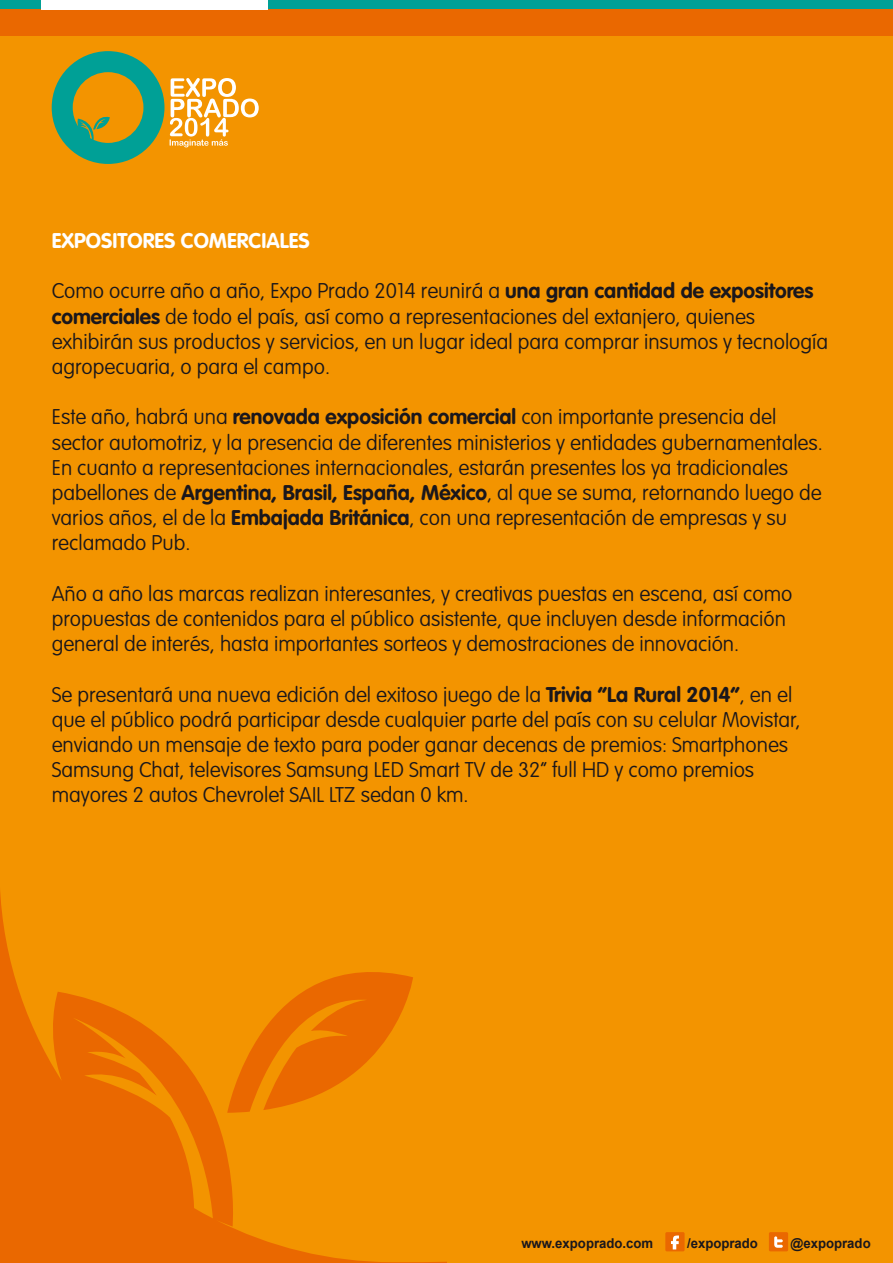
<style>
.page{position:relative;width:893px;height:1263px;background:#f39400}
.page>*{position:absolute;margin:0;border:0;box-sizing:border-box;transform-origin:0 0}
.t1{font:100 21px/25.2px "VAG Rounded Std";color:#1a171c}
.t2{font:700 21px "VAG Rounded Std";color:#fff}
.t3{font:700 13.5px "Arial";color:#1a171c}
.s1{font-weight:700}
</style>
<div class="page">
<div style="left:0;top:0;width:893px;height:36px;background:#ea6800"></div>
<div style="left:0;top:0;width:893px;height:9px;background:#00a096"></div>
<div style="left:41px;top:0;width:227px;height:9px;background:#fff"></div>
<svg style="left:52px;top:51px;width:112px;height:113px"></svg>
<svg style="left:170px;top:78px;width:89px;height:69px"></svg>
<svg style="left:0;top:892px;width:446px;height:371px"></svg>
<div style="left:665px;top:1232px;width:20px;height:19px;background:#ea6800;border-radius:2px"></div>
<svg style="left:671px;top:1235px;width:8px;height:14px"></svg>
<div style="left:769px;top:1232px;width:19px;height:19px;background:#ea6800;border-radius:2px"></div>
<svg style="left:774px;top:1236px;width:9px;height:12px"></svg>
<p class="t2" style="left:52px;top:228px;width:259px">EXPOSITORES COMERCIALES</p>
<p class="t1" style="left:52px;top:279px;width:778px">Como ocurre año a año, Expo Prado 2014 reunirá a <span class="s1">una gran cantidad de expositores comerciales</span> de todo el país, así como a representaciones del extanjero, quienes exhibirán sus productos y servicios, en un lugar ideal para comprar insumos y tecnología agropecuaria, o para el campo.</p>
<p class="t1" style="left:52px;top:405px;width:773px">Este año, habrá una <span class="s1">renovada exposición comercial</span> con importante presencia del sector automotriz, y la presencia de diferentes ministerios y entidades gubernamentales.<br>En cuanto a representaciones internacionales, estarán presentes los ya tradicionales pabellones de <span class="s1">Argentina, Brasil, España, México</span>, al que se suma, retornando luego de varios años, el de la <span class="s1">Embajada Británica</span>, con una representación de empresas y su reclamado Pub.</p>
<p class="t1" style="left:52px;top:582px;width:742px">Año a año las marcas realizan interesantes, y creativas puestas en escena, así como propuestas de contenidos para el público asistente, que incluyen desde información general de interés, hasta importantes sorteos y demostraciones de innovación.</p>
<p class="t1" style="left:52px;top:682px;width:750px">Se presentará una nueva edición del exitoso juego de la <span class="s1">Trivia “La Rural 2014”</span>, en el que el público podrá participar desde cualquier parte del país con su celular Movistar, enviando un mensaje de texto para poder ganar decenas de premios: Smartphones Samsung Chat, televisores Samsung LED Smart TV de 32” full HD y como premios mayores 2 autos Chevrolet SAIL LTZ sedan 0 km.</p>
<p class="t3" style="left:521px;top:1234px;width:133px">www.expoprado.com</p>
<p class="t3" style="left:687px;top:1234px;width:72px">/expoprado</p>
<p class="t3" style="left:791px;top:1234px;width:82px">@expoprado</p>
</div>
